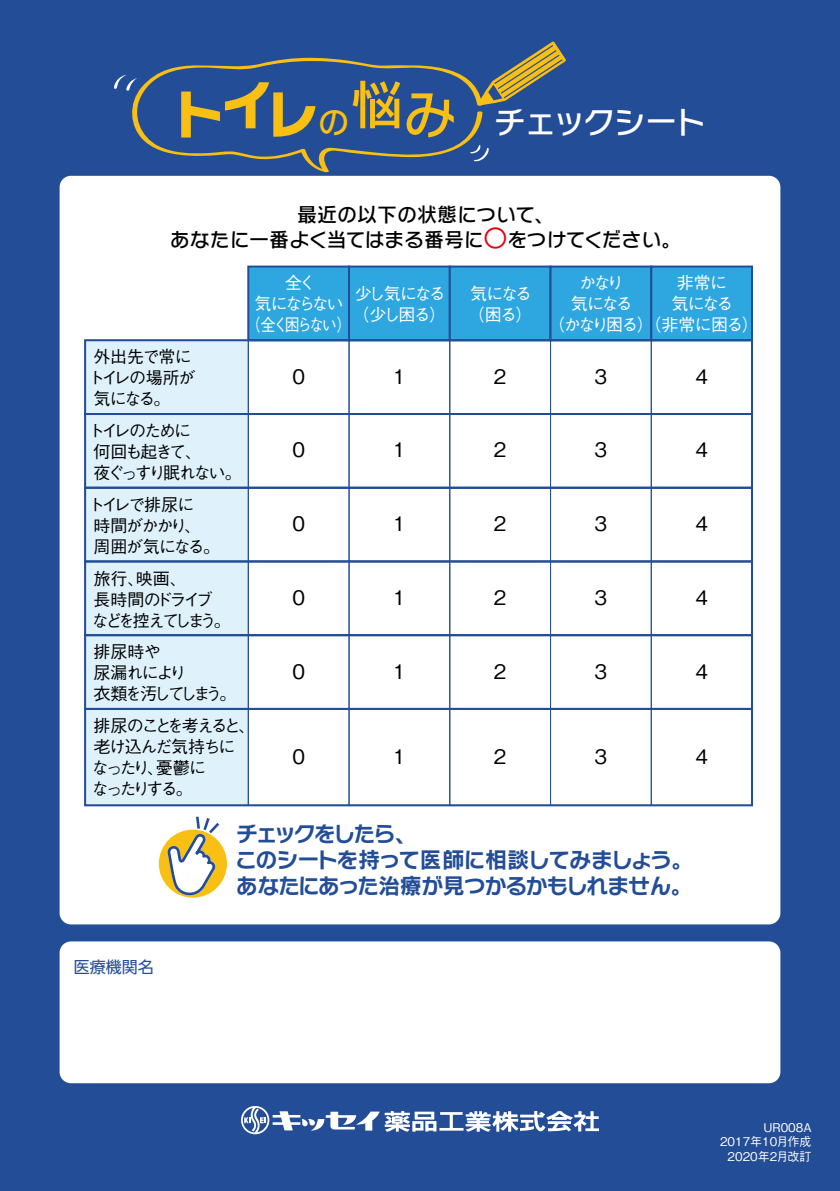
<style>
.page{position:relative;width:840px;height:1191px;background:#fff}
.page>*{position:absolute;margin:0;border:0;box-sizing:border-box;transform-origin:0 0}
.t1{font:31.6px "Rodin NTLG Pro DB";letter-spacing:-.05em;color:#fff}
.t2{font:22px/26px "Rodin NTLG Pro B";letter-spacing:-.06em;color:#234d96}
.t3{font:20px/25.6px "Rodin NTLG Pro DB";letter-spacing:-.01em;color:#000;text-align:center}
.t4{font:500 20px "Gothic BBB Pr 6";color:#000}
.t5{font:500 17px/21px "Gothic BBB Pr 6";letter-spacing:-.125em;color:#000}
.t6{font:500 17px/21px "Gothic BBB Pr 6";letter-spacing:-.18em;color:#000}
.t7{font:500 17px/21px "Gothic BBB Pr 6";letter-spacing:-.135em;color:#fff}
.t8{font:500 17px/21px "Gothic BBB Pr 6";letter-spacing:-.075em;color:#000}
.t9{font:500 17px/21px "Gothic BBB Pr 6";letter-spacing:-.19em;color:#fff;text-align:center}
.t10{font:500 17px/21px "Gothic BBB Pr 6";letter-spacing:-.04em;color:#fff;text-align:center}
.t11{font:500 17px/21px "Gothic BBB Pr 6";letter-spacing:-.115em;color:#fff}
.t12{font:500 17px "Gothic BBB Pr 6";letter-spacing:-.08em;color:#000}
.t13{font:16px "UD Shin Go Pro";color:#234d96}
.t14{font:500 12px/14px "Gothic BBB Pro";color:#fff;text-align:right}
.s1{font-family:"Rodin NTLG Pro EB";font-size:52.8px;color:#fabf13}
.s2{color:#fabf13}
.s3{font-size:52.8px;color:#fabf13}
.s4{font-family:"Rodin NTLG Pro EB";font-size:24px;color:#e60012}
</style>
<div class="page">
<div style="left:0;top:0;width:839px;height:1191px;background:#234d96"></div>
<div style="left:60px;top:941px;width:720px;height:142px;background:#fff;border-radius:11px"></div>
<div style="left:60px;top:176px;width:720px;height:748px;background:#fff;border-radius:11px"></div>
<div style="left:85px;top:340px;width:163px;height:74px;background:#dff2fc"></div>
<div style="left:85px;top:414px;width:163px;height:74px;background:#dff2fc"></div>
<div style="left:85px;top:488px;width:163px;height:73px;background:#dff2fc"></div>
<div style="left:85px;top:561px;width:163px;height:74px;background:#dff2fc"></div>
<div style="left:85px;top:635px;width:163px;height:74px;background:#dff2fc"></div>
<div style="left:85px;top:709px;width:163px;height:96px;background:#dff2fc"></div>
<div style="left:248px;top:266px;width:101px;height:74px;background:#2ea7e0"></div>
<div style="left:247px;top:265px;width:103px;height:76px;border:2px solid #234d96"></div>
<div style="left:349px;top:266px;width:100px;height:74px;background:#2ea7e0"></div>
<div style="left:348px;top:265px;width:102px;height:76px;border:2px solid #234d96"></div>
<div style="left:449px;top:266px;width:101px;height:74px;background:#2ea7e0"></div>
<div style="left:448px;top:265px;width:103px;height:76px;border:2px solid #234d96"></div>
<div style="left:550px;top:266px;width:101px;height:74px;background:#2ea7e0"></div>
<div style="left:549px;top:265px;width:103px;height:76px;border:2px solid #234d96"></div>
<div style="left:651px;top:266px;width:100px;height:74px;background:#2ea7e0"></div>
<div style="left:650px;top:265px;width:102px;height:76px;border:2px solid #234d96"></div>
<div style="left:248px;top:340px;width:101px;height:74px;border:1px solid #234d96"></div>
<div style="left:348px;top:340px;width:102px;height:74px;border:1px solid #234d96"></div>
<div style="left:449px;top:340px;width:101px;height:74px;border:1px solid #234d96"></div>
<div style="left:549px;top:340px;width:102px;height:74px;border:1px solid #234d96"></div>
<div style="left:248px;top:413px;width:101px;height:75px;border:1px solid #234d96"></div>
<div style="left:348px;top:413px;width:102px;height:75px;border:1px solid #234d96"></div>
<div style="left:449px;top:413px;width:101px;height:75px;border:1px solid #234d96"></div>
<div style="left:549px;top:413px;width:102px;height:75px;border:1px solid #234d96"></div>
<div style="left:248px;top:487px;width:101px;height:75px;border:1px solid #234d96"></div>
<div style="left:348px;top:487px;width:102px;height:75px;border:1px solid #234d96"></div>
<div style="left:449px;top:487px;width:101px;height:75px;border:1px solid #234d96"></div>
<div style="left:549px;top:487px;width:102px;height:75px;border:1px solid #234d96"></div>
<div style="left:248px;top:561px;width:101px;height:74px;border:1px solid #234d96"></div>
<div style="left:348px;top:561px;width:102px;height:74px;border:1px solid #234d96"></div>
<div style="left:449px;top:561px;width:101px;height:74px;border:1px solid #234d96"></div>
<div style="left:549px;top:561px;width:102px;height:74px;border:1px solid #234d96"></div>
<div style="left:248px;top:634px;width:101px;height:75px;border:1px solid #234d96"></div>
<div style="left:348px;top:634px;width:102px;height:75px;border:1px solid #234d96"></div>
<div style="left:449px;top:634px;width:101px;height:75px;border:1px solid #234d96"></div>
<div style="left:549px;top:634px;width:102px;height:75px;border:1px solid #234d96"></div>
<div style="left:248px;top:708px;width:101px;height:98px;border:1px solid #234d96"></div>
<div style="left:348px;top:708px;width:102px;height:98px;border:1px solid #234d96"></div>
<div style="left:449px;top:708px;width:101px;height:98px;border:1px solid #234d96"></div>
<div style="left:549px;top:708px;width:102px;height:98px;border:1px solid #234d96"></div>
<div style="left:84px;top:339px;width:668px;height:76px;border:2px solid #234d96"></div>
<div style="left:84px;top:413px;width:668px;height:76px;border:2px solid #234d96"></div>
<div style="left:84px;top:487px;width:668px;height:75px;border:2px solid #234d96"></div>
<div style="left:84px;top:560px;width:668px;height:76px;border:2px solid #234d96"></div>
<div style="left:84px;top:634px;width:668px;height:76px;border:2px solid #234d96"></div>
<div style="left:84px;top:708px;width:668px;height:98px;border:2px solid #234d96"></div>
<svg style="left:241px;top:1106px;width:357px;height:28px"></svg>
<svg style="left:132px;top:57px;width:350px;height:115px"></svg>
<svg style="left:477px;top:41px;width:88px;height:65px"></svg>
<div style="left:159px;top:829px;width:68px;height:68px;background:#fabf13;border-radius:50%"></div>
<svg style="left:167px;top:816px;width:55px;height:81px"></svg>
<svg style="left:114px;top:75px;width:23px;height:16px"></svg>
<svg style="left:469px;top:145px;width:20px;height:17px"></svg>
<h1 class="t1" style="left:172px;top:101px;width:535px"><span class="s1">ト</span><sup>イ</sup><span class="s1">レ</span><span class="s2">の</span><sup>悩</sup><span class="s3">み</span> チェックシート</h1>
<p class="t3" style="left:170px;top:200px;width:513px">最近の以下の状態について、<br>あなたに一番よく当てはまる番号に<span class="s4">○</span>をつけてください。</p>
<p class="t5" style="left:93px;top:345px;width:100px">外出先で常に</p>
<p class="t12" style="left:88px;top:364px;width:109px">トイレの場所が</p>
<p class="t5" style="left:93px;top:387px;width:79px">気になる。</p>
<p class="t5" style="left:93px;top:419px;width:150px;text-indent:-5px">トイレのために<br>何回も起きて、<br>夜ぐっすり眠れない。</p>
<p class="t8" style="left:93px;top:493px;width:128px;text-indent:-5px">トイレで排尿に<br>時間がかかり、周囲が気になる。</p>
<p class="t6" style="left:92px;top:566px;width:140px">旅行、映画、<br>長時間のドライブなどを控えてしまう。</p>
<p class="t5" style="left:93px;top:640px;width:144px">排尿時や<br>尿漏れにより<br>衣類を汚してしまう。</p>
<p class="t5" style="left:92px;top:714px;width:165px">排尿のことを考えると、老け込んだ気持ちに<br>なったり、憂鬱に<br>なったりする。</p>
<p class="t9" style="left:246px;top:271px;width:107px">全く<br>気にならない（全く困らない）</p>
<p class="t11" style="left:352px;top:282px;width:95px">少し気になる（少し困る）</p>
<p class="t7" style="left:467px;top:282px;width:66px">気になる（困る）</p>
<p class="t7" style="left:547px;top:271px;width:107px;text-align:center">かなり<br>気になる<br>（かなり困る）</p>
<p class="t10" style="left:644px;top:271px;width:115px">非常に<br>気になる<br>（非常に困る）</p>
<p class="t4" style="left:292px;top:360px;width:14px">0</p>
<p class="t4" style="left:393px;top:360px;width:14px">1</p>
<p class="t4" style="left:493px;top:360px;width:14px">2</p>
<p class="t4" style="left:594px;top:360px;width:14px">3</p>
<p class="t4" style="left:695px;top:360px;width:14px">4</p>
<p class="t4" style="left:292px;top:434px;width:14px">0</p>
<p class="t4" style="left:393px;top:434px;width:14px">1</p>
<p class="t4" style="left:493px;top:434px;width:14px">2</p>
<p class="t4" style="left:594px;top:434px;width:14px">3</p>
<p class="t4" style="left:695px;top:434px;width:14px">4</p>
<p class="t4" style="left:292px;top:507px;width:14px">0</p>
<p class="t4" style="left:393px;top:507px;width:14px">1</p>
<p class="t4" style="left:493px;top:507px;width:14px">2</p>
<p class="t4" style="left:594px;top:507px;width:14px">3</p>
<p class="t4" style="left:695px;top:507px;width:14px">4</p>
<p class="t4" style="left:292px;top:581px;width:14px">0</p>
<p class="t4" style="left:393px;top:581px;width:14px">1</p>
<p class="t4" style="left:493px;top:581px;width:14px">2</p>
<p class="t4" style="left:594px;top:581px;width:14px">3</p>
<p class="t4" style="left:695px;top:581px;width:14px">4</p>
<p class="t4" style="left:292px;top:655px;width:14px">0</p>
<p class="t4" style="left:393px;top:655px;width:14px">1</p>
<p class="t4" style="left:493px;top:655px;width:14px">2</p>
<p class="t4" style="left:594px;top:655px;width:14px">3</p>
<p class="t4" style="left:695px;top:655px;width:14px">4</p>
<p class="t4" style="left:292px;top:740px;width:14px">0</p>
<p class="t4" style="left:393px;top:740px;width:14px">1</p>
<p class="t4" style="left:493px;top:740px;width:14px">2</p>
<p class="t4" style="left:594px;top:740px;width:14px">3</p>
<p class="t4" style="left:695px;top:740px;width:14px">4</p>
<p class="t13" style="left:74px;top:953px;width:81px">医療機関名</p>
<p class="t2" style="left:235px;top:819px;width:459px">チェックをしたら、<br>このシートを持って医師に相談してみましょう。あなたにあった治療が見つかるかもしれません。</p>
<p class="t14" style="left:719px;top:1119px;width:93px">UR008A<br>2017年10月作成<br>2020年2月改訂</p>
</div>
